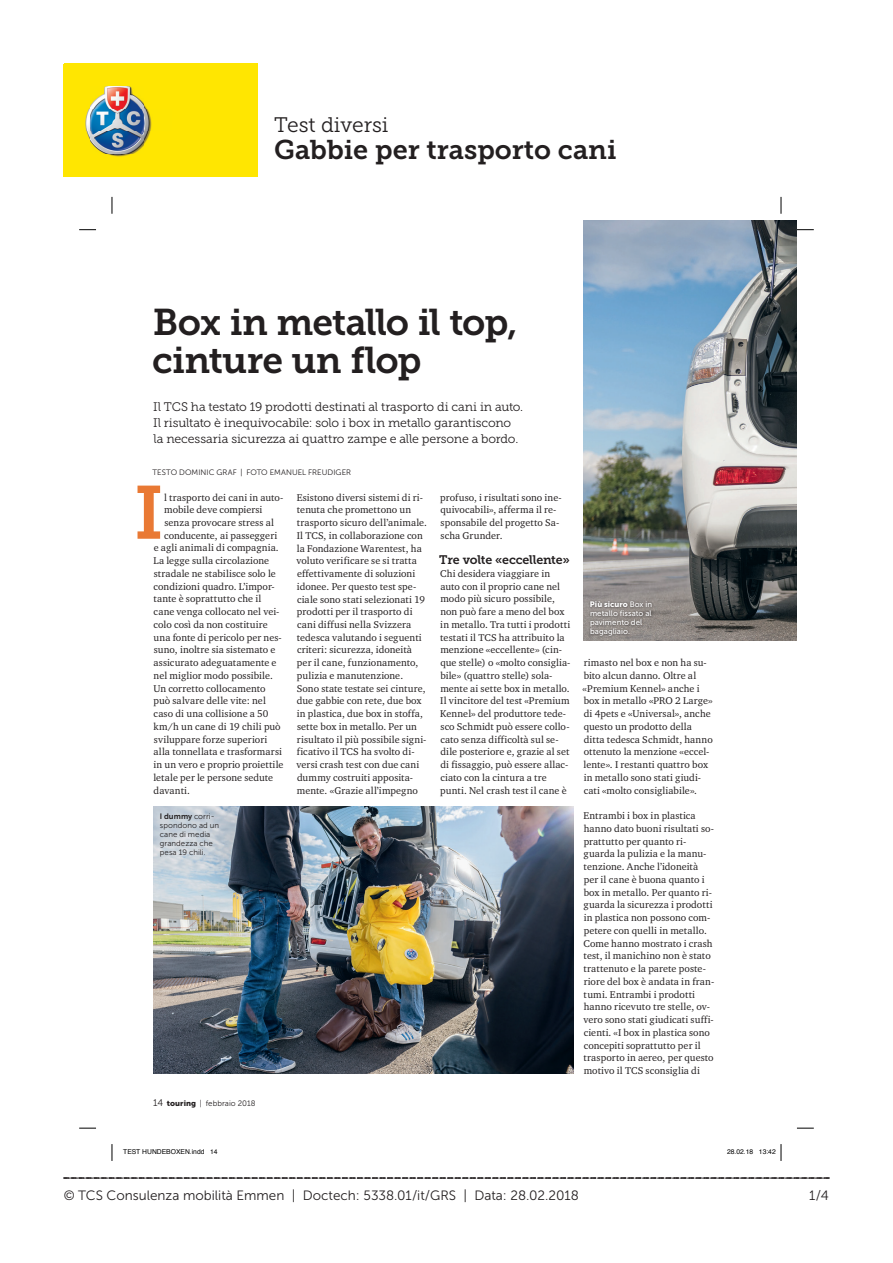
<style>
.page{position:relative;width:893px;height:1263px;background:#fff}
.page>*{position:absolute;margin:0;border:0;box-sizing:border-box;transform-origin:0 0}
.t1{font:74.85px "Museo Slab 700";color:#e97934}
.t2{font:37.05px/38.2px "Museo Slab 700";letter-spacing:-.025em;color:#231f20}
.t3{font:27px "Museo Slab 700";color:#231f20}
.t4{font:21px "Museo Slab 300";color:#231f20}
.t5{font:13.5px "Museo Sans 300";color:#231f20}
.t6{font:12.3px/15.8px "Museo Slab 300";letter-spacing:-.01em;color:#231f20}
.t7{font:12.3px "Museo Slab 700";letter-spacing:-.015em;color:#231f20}
.t8{font:10.05px/12.8px "Charter ITC Pro";letter-spacing:.01em;color:#231f20}
.t9{font:7.8px/9px "Museo Sans 300";letter-spacing:.01em;color:#231f20}
.t10{font:7.8px/9px "Museo Sans 500";letter-spacing:.01em;color:#fff}
.t11{font:6.75px "Helvetica";color:#000}
.s1{font-family:"Museo Sans 700"}
.s2{font-size:9.6px}
.s3{font-family:"Museo Sans 900"}
.s4{font-family:"Museo Slab 300"}
</style>
<div class="page">
<svg style="left:64px;top:64px;width:193px;height:113px;background:#e9d71b"></svg>
<svg style="left:64px;top:1177px;width:765px;height:2px;background:#605e5e"></svg>
<img style="left:583px;top:220px;width:214px;height:421px">
<div style="left:588px;top:600px;width:66px;height:38px;background:#231f20;opacity:.75"></div>
<img style="left:153px;top:806px;width:421px;height:268px">
<svg style="left:79px;top:229px;width:17px;height:1px"></svg>
<svg style="left:797px;top:229px;width:17px;height:1px"></svg>
<svg style="left:79px;top:1127px;width:17px;height:2px"></svg>
<svg style="left:797px;top:1127px;width:17px;height:2px"></svg>
<svg style="left:111px;top:197px;width:2px;height:17px"></svg>
<svg style="left:111px;top:1144px;width:2px;height:17px"></svg>
<svg style="left:780px;top:197px;width:2px;height:17px"></svg>
<svg style="left:780px;top:1144px;width:2px;height:17px"></svg>
<p class="t4" style="left:274px;top:113px;width:116px">Test diversi</p>
<p class="t3" style="left:274px;top:134px;width:344px">Gabbie per trasporto cani</p>
<p class="t2" style="left:152px;top:303px;width:367px">Box in metallo il top, cinture un flop</p>
<p class="t6" style="left:153px;top:399px;width:372px">Il TCS ha testato 19 prodotti destinati al trasporto di cani in auto.<br>Il risultato è inequivocabile: solo i box in metallo garantiscono la necessaria sicurezza ai quattro zampe e alle persone a bordo.</p>
<p class="t9" style="left:152px;top:468px;width:200px">TESTO DOMINIC GRAF | FOTO EMANUEL FREUDIGER</p>
<p class="t1" style="left:134px;top:470px;width:32px">I</p>
<p class="t8" style="left:164px;top:490px;width:121px">l trasporto dei cani in auto-</p>
<p class="t8" style="left:164px;top:503px;width:100px">mobile deve compiersi</p>
<p class="t8" style="left:164px;top:516px;width:111px">senza provocare stress al</p>
<p class="t8" style="left:164px;top:529px;width:115px">conducente, ai passeggeri</p>
<p class="t8" style="left:154px;top:541px;width:127px">e agli animali di compagnia.</p>
<p class="t8" style="left:154px;top:554px;width:117px">La legge sulla circolazione</p>
<p class="t8" style="left:154px;top:567px;width:123px">stradale ne stabilisce solo le</p>
<p class="t8" style="left:154px;top:580px;width:122px">condizioni quadro. L’impor-</p>
<p class="t8" style="left:154px;top:592px;width:109px">tante è soprattutto che il</p>
<p class="t8" style="left:154px;top:605px;width:127px">cane venga collocato nel vei-</p>
<p class="t8" style="left:154px;top:618px;width:116px">colo così da non costituire</p>
<p class="t8" style="left:154px;top:631px;width:130px">una fonte di pericolo per nes-</p>
<p class="t8" style="left:154px;top:643px;width:123px">suno, inoltre sia sistemato e</p>
<p class="t8" style="left:154px;top:656px;width:125px">assicurato adeguatamente e</p>
<p class="t8" style="left:154px;top:669px;width:121px">nel miglior modo possibile.</p>
<p class="t8" style="left:153px;top:682px;width:114px">Un corretto collocamento</p>
<p class="t8" style="left:154px;top:694px;width:114px">può salvare delle vite: nel</p>
<p class="t8" style="left:154px;top:707px;width:116px">caso di una collisione a 50</p>
<p class="t8" style="left:154px;top:720px;width:129px">km/h un cane di 19 chili può</p>
<p class="t8" style="left:154px;top:733px;width:115px">sviluppare forze superiori</p>
<p class="t8" style="left:154px;top:745px;width:130px">alla tonnellata e trasformarsi</p>
<p class="t8" style="left:154px;top:758px;width:131px">in un vero e proprio proiettile</p>
<p class="t8" style="left:153px;top:771px;width:121px">letale per le persone sedute</p>
<p class="t8" style="left:154px;top:784px;width:38px">davanti.</p>
<p class="t9" style="left:160px;top:811px;width:61px"><span class="s1">I dummy</span> corri&shy;spondono ad un cane di media grandezza che pesa 19 chili.</p>
<p class="t8" style="left:297px;top:490px;width:132px">Esistono diversi sistemi di ri&shy;tenuta che promettono un trasporto sicuro dell’animale.<br>Il TCS, in collaborazione con la Fondazione Warentest, ha voluto verificare se si tratta effettivamente di soluzioni idonee. Per questo test spe&shy;ciale sono stati selezionati 19 prodotti per il trasporto di cani diffusi nella Svizzera tedesca valutando i seguenti criteri: sicurezza, idoneità per il cane, funzionamento, pulizia e manutenzione.<br>Sono state testate sei cinture, due gabbie con rete, due box in plastica, due box in stoffa, sette box in metallo. Per un risultato il più possibile signi&shy;ficativo il TCS ha svolto di&shy;versi crash test con due cani dummy costruiti apposita&shy;mente. «Grazie all’impegno</p>
<p class="t8" style="left:440px;top:491px;width:123px">profuso, i risultati sono ine&shy;quivocabili», afferma il re&shy;sponsabile del progetto Sa&shy;scha Grunder.</p>
<p class="t7" style="left:439px;top:553px;width:132px">Tre volte «eccellente»</p>
<p class="t8" style="left:440px;top:567px;width:132px">Chi desidera viaggiare in auto con il proprio cane nel modo più sicuro possibile, non può fare a meno del box in metallo. Tra tutti i prodotti testati il TCS ha attribuito la menzione «eccellente» (cin&shy;que stelle) o «molto consiglia&shy;bile» (quattro stelle) sola&shy;mente ai sette box in metallo.<br>Il vincitore del test «Premium<br>Kennel» del produttore tede&shy;sco Schmidt può essere collo&shy;cato senza difficoltà sul se&shy;dile posteriore e, grazie al set di fissaggio, può essere allac&shy;ciato con la cintura a tre punti. Nel crash test il cane è</p>
<p class="t9" style="left:153px;top:1099px;width:104px"><span class="s2">14</span> <span class="s3">touring</span> | febbraio 2018</p>
<p class="t10" style="left:590px;top:600px;width:64px"><span class="s3">Più sicuro</span> Box in metallo fissato al pavimento del bagagliaio.</p>
<p class="t8" style="left:583px;top:656px;width:132px">rimasto nel box e non ha su&shy;bito alcun danno. Oltre al «Premium Kennel» anche i box in metallo «PRO 2 Large» di 4pets e «Universal», anche questo un prodotto della ditta tedesca Schmidt, hanno ottenuto la menzione «eccel&shy;lente». I restanti quattro box in metallo sono stati giudi&shy;cati «molto consigliabile».</p>
<p class="t8" style="left:583px;top:809px;width:132px">Entrambi i box in plastica hanno dato buoni risultati so&shy;prattutto per quanto ri&shy;guarda la pulizia e la manu&shy;tenzione. Anche l’idoneità per il cane è buona quanto i box in metallo. Per quanto ri&shy;guarda la sicurezza i prodotti in plastica non possono com&shy;petere con quelli in metallo.<br>Come hanno mostrato i crash test, il manichino non è stato trattenuto e la parete poste&shy;riore del box è andata in fran&shy;tumi. Entrambi i prodotti hanno ricevuto tre stelle, ov&shy;vero sono stati giudicati suffi&shy;cienti. «I box in plastica sono concepiti soprattutto per il trasporto in aereo, per questo motivo il TCS sconsiglia di</p>
<p class="t11" style="left:123px;top:1146px;width:96px">TEST HUNDEBOXEN.indd 14</p>
<p class="t11" style="left:727px;top:1146px;width:50px">28.02.18 13:42</p>
<p class="t5" style="left:64px;top:1188px;width:517px"><span class="s4">©</span> TCS Consulenza mobilità Emmen | Doctech: 5338.01/it/GRS | Data: 28.02.2018</p>
<p class="t5" style="left:809px;top:1188px;width:21px">1/4</p>
</div>
